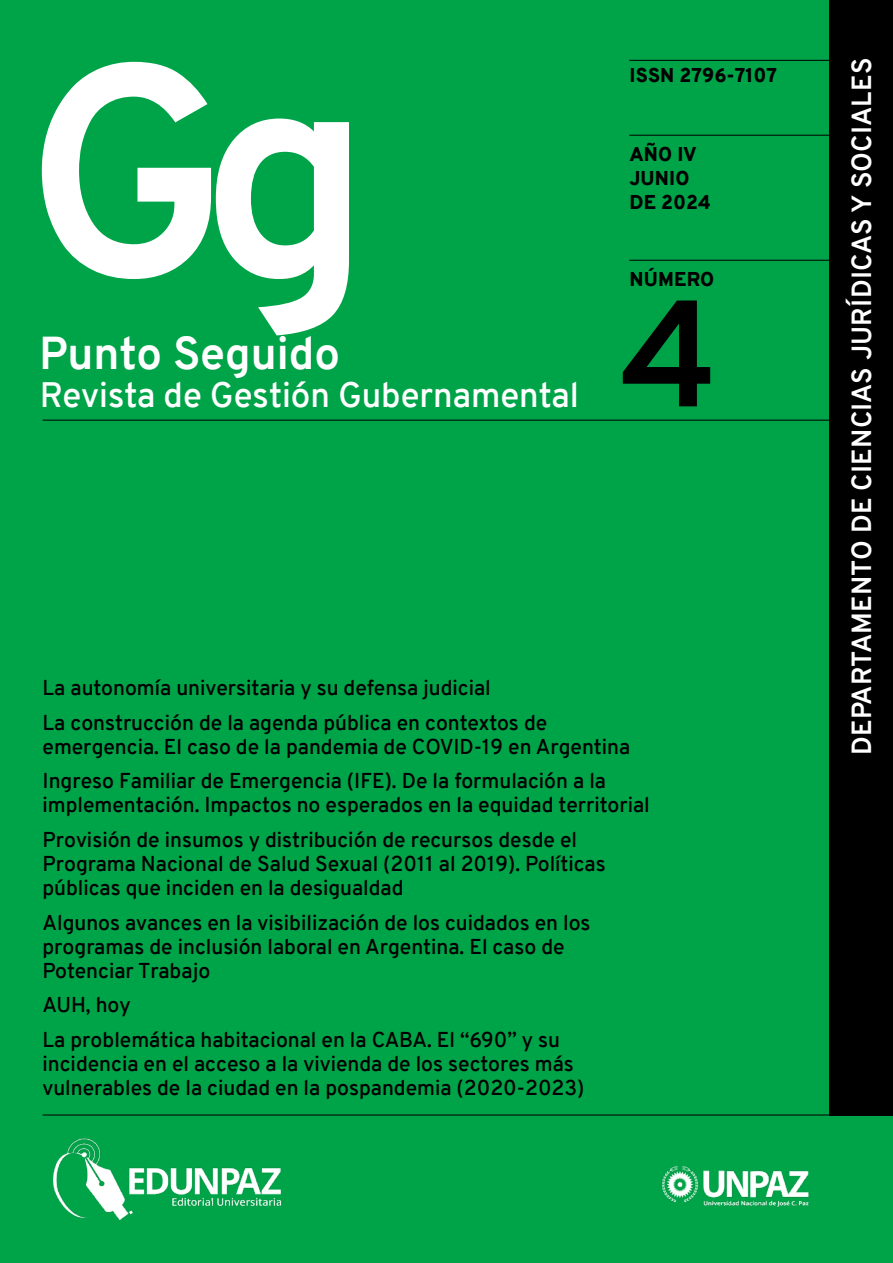
<style>
.page{position:relative;width:893px;height:1263px;background:#00a448}
.page>*{position:absolute;margin:0;border:0;box-sizing:border-box;transform-origin:0 0}
.t1{font:700 300px "Overpass";color:#fff}
.t2{font:700 151.2px "Overpass";color:#000}
.t3{font:700 45px "Overpass";color:#fff}
.t4{font:600 34.5px "Overpass";color:#fff}
.t5{font:700 27px "Overpass";letter-spacing:.01em;color:#fff}
.t6{font:600 21px/34.7px "Overpass";color:#000}
.t7{font:900 19.5px/24px "Overpass";letter-spacing:.01em;color:#000}
</style>
<div class="page">
<hr style="left:629px;top:60px;width:208px;height:1px;background:#000">
<hr style="left:43px;top:1115px;width:795px;height:1px;background:#000">
<hr style="left:43px;top:420px;width:794px;height:1px;background:#000">
<img style="left:661px;top:1166px;width:148px;height:41px">
<img style="left:53px;top:1138px;width:229px;height:81px">
<hr style="left:629px;top:135px;width:207px;height:1px;background:#000">
<hr style="left:629px;top:260px;width:215px;height:1px;background:#000">
<div style="left:829px;top:0;width:64px;height:1115px;background:#000"></div>
<h1 class="t1" style="left:24px;top:-43px;width:349px">Gg</h1>
<h3 class="t3" style="left:39px;top:321px;width:303px">Punto Seguido</h3>
<h3 class="t4" style="left:40px;top:370px;width:540px">Revista de Gestión Gubernamental</h3>
<p class="t7" style="left:629px;top:63px;width:149px">ISSN 2796-7107</p>
<p class="t7" style="left:629px;top:142px;width:83px">AÑO IV<br>JUNIO<br>DE 2024</p>
<p class="t7" style="left:629px;top:267px;width:86px">NÚMERO</p>
<h2 class="t2" style="left:621px;top:246px;width:100px">4</h2>
<p class="t6" style="left:43px;top:671px;width:506px">La autonomía universitaria y su defensa judicial<br>La construcción de la agenda pública en contextos de</p>
<p class="t6" style="left:43px;top:729px;width:589px">emergencia. El caso de la pandemia de COVID-19 en Argentina<br>Ingreso Familiar de Emergencia (IFE). De la formulación a la</p>
<p class="t6" style="left:43px;top:788px;width:609px">implementación. Impactos no esperados en la equidad territorial<br>Provisión de insumos y distribución de recursos desde el</p>
<p class="t6" style="left:43px;top:852px;width:565px;line-height:24px">Programa Nacional de Salud Sexual (2011 al 2019). Políticas públicas que inciden en la desigualdad</p>
<p class="t6" style="left:43px;top:910px;width:550px;line-height:24px">Algunos avances en la visibilización de los cuidados en los programas de inclusión laboral en Argentina. El caso de<br>Potenciar Trabajo</p>
<p class="t6" style="left:43px;top:988px;width:519px">AUH, hoy<br>La problemática habitacional en la CABA. El “690” y su</p>
<p class="t6" style="left:43px;top:1052px;width:543px;line-height:24px">incidencia en el acceso a la vivienda de los sectores más vulnerables de la ciudad en la pospandemia (2020-2023)</p>
<p class="t5" style="left:842px;top:755px;width:699px;rotate:-90deg">DEPARTAMENTO DE CIENCIAS JURÍDICAS Y SOCIALES</p>
</div>
